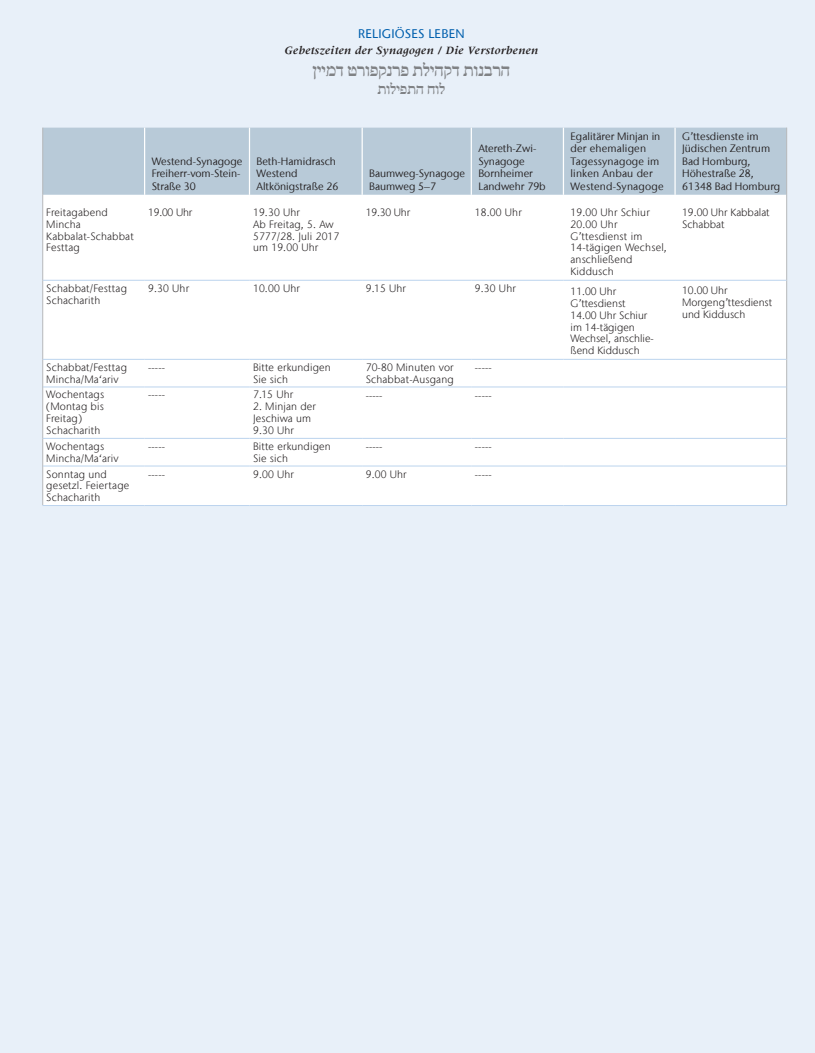
<style>
.page{position:relative;width:815px;height:1053px;background:#fff}
.page>*{position:absolute;margin:0;border:0;box-sizing:border-box;transform-origin:0 0}
.t1{font:16.25px "Drugulin EF Bold Hd";letter-spacing:-.02em;color:#808285}
.t2{font:13.75px "Drugulin EF Bold Hd";letter-spacing:-.015em;color:#808285}
.t3{font:500 12.5px "Stone Sans IIITC Com";letter-spacing:.02em;color:#0160ae}
.t4{font:italic 700 11.5px "Meridien";letter-spacing:.025em;color:#231f20}
.t5{font:300 10.62px/11.9px "Stone Sans IIITC Com";letter-spacing:.015em;color:#231f20}
.t6{font:10.62px/12.5px "Stone Sans IIITC Com";color:#231f20}
</style>
<div class="page">
<div style="left:0;top:0;width:815px;height:1052px;background:#e8f0f9"></div>
<div style="left:44px;top:128px;width:742px;height:67px;background:#b8cad8"></div>
<div style="left:44px;top:195px;width:742px;height:84px;background:#fff"></div>
<div style="left:44px;top:281px;width:742px;height:224px;background:#fff"></div>
<div style="left:44px;top:387px;width:742px;height:51px;background:#fff"></div>
<hr style="left:43px;top:195px;width:1px;height:85px;background:#b6b8ba">
<hr style="left:786px;top:195px;width:1px;height:85px;background:#b6b8ba">
<hr style="left:43px;top:280px;width:1px;height:79px;background:#b6b8ba">
<hr style="left:786px;top:280px;width:1px;height:79px;background:#b6b8ba">
<svg style="left:43px;top:360px;width:1px;height:26px"></svg>
<svg style="left:786px;top:359px;width:1px;height:28px"></svg>
<hr style="left:43px;top:387px;width:1px;height:51px;background:#b6b8ba">
<hr style="left:786px;top:387px;width:1px;height:51px;background:#b6b8ba">
<svg style="left:43px;top:439px;width:1px;height:26px"></svg>
<svg style="left:786px;top:438px;width:1px;height:28px"></svg>
<hr style="left:43px;top:466px;width:1px;height:39px;background:#b6b8ba">
<hr style="left:786px;top:466px;width:1px;height:39px;background:#b6b8ba">
<hr style="left:43px;top:280px;width:102px;height:1px;background:#bcd4ee">
<hr style="left:145px;top:280px;width:104px;height:1px;background:#bcd4ee">
<hr style="left:249px;top:280px;width:113px;height:1px;background:#bcd4ee">
<hr style="left:362px;top:280px;width:109px;height:1px;background:#bcd4ee">
<hr style="left:471px;top:280px;width:92px;height:1px;background:#bcd4ee">
<hr style="left:563px;top:280px;width:112px;height:1px;background:#bcd4ee">
<hr style="left:675px;top:280px;width:111px;height:1px;background:#bcd4ee">
<hr style="left:43px;top:359px;width:102px;height:1px;background:#bcd4ee">
<hr style="left:145px;top:359px;width:104px;height:1px;background:#bcd4ee">
<hr style="left:249px;top:359px;width:113px;height:1px;background:#bcd4ee">
<hr style="left:362px;top:359px;width:109px;height:1px;background:#bcd4ee">
<hr style="left:471px;top:359px;width:92px;height:1px;background:#bcd4ee">
<hr style="left:563px;top:359px;width:112px;height:1px;background:#bcd4ee">
<hr style="left:675px;top:359px;width:111px;height:1px;background:#bcd4ee">
<hr style="left:43px;top:386px;width:102px;height:1px;background:#bcd4ee">
<hr style="left:145px;top:386px;width:104px;height:1px;background:#bcd4ee">
<hr style="left:249px;top:386px;width:113px;height:1px;background:#bcd4ee">
<hr style="left:362px;top:386px;width:109px;height:1px;background:#bcd4ee">
<hr style="left:471px;top:386px;width:92px;height:1px;background:#bcd4ee">
<hr style="left:563px;top:386px;width:112px;height:1px;background:#bcd4ee">
<hr style="left:675px;top:386px;width:111px;height:1px;background:#bcd4ee">
<hr style="left:43px;top:438px;width:102px;height:1px;background:#bcd4ee">
<hr style="left:145px;top:438px;width:104px;height:1px;background:#bcd4ee">
<hr style="left:249px;top:438px;width:113px;height:1px;background:#bcd4ee">
<hr style="left:362px;top:438px;width:109px;height:1px;background:#bcd4ee">
<hr style="left:471px;top:438px;width:92px;height:1px;background:#bcd4ee">
<hr style="left:563px;top:438px;width:112px;height:1px;background:#bcd4ee">
<hr style="left:675px;top:438px;width:111px;height:1px;background:#bcd4ee">
<hr style="left:43px;top:465px;width:102px;height:1px;background:#bcd4ee">
<hr style="left:145px;top:465px;width:104px;height:1px;background:#bcd4ee">
<hr style="left:249px;top:465px;width:113px;height:1px;background:#bcd4ee">
<hr style="left:362px;top:465px;width:109px;height:1px;background:#bcd4ee">
<hr style="left:471px;top:465px;width:92px;height:1px;background:#bcd4ee">
<hr style="left:563px;top:465px;width:112px;height:1px;background:#bcd4ee">
<hr style="left:675px;top:465px;width:111px;height:1px;background:#bcd4ee">
<hr style="left:43px;top:505px;width:102px;height:1px;background:#bcd4ee">
<hr style="left:145px;top:505px;width:104px;height:1px;background:#bcd4ee">
<hr style="left:249px;top:505px;width:113px;height:1px;background:#bcd4ee">
<hr style="left:362px;top:505px;width:109px;height:1px;background:#bcd4ee">
<hr style="left:471px;top:505px;width:92px;height:1px;background:#bcd4ee">
<hr style="left:563px;top:505px;width:112px;height:1px;background:#bcd4ee">
<hr style="left:675px;top:505px;width:112px;height:1px;background:#bcd4ee">
<hr style="left:43px;top:128px;width:1px;height:67px;background:#b6b8ba">
<hr style="left:786px;top:128px;width:1px;height:67px;background:#b6b8ba">
<hr style="left:144px;top:128px;width:1px;height:67px;background:#fff">
<hr style="left:249px;top:128px;width:1px;height:67px;background:#fff">
<hr style="left:362px;top:128px;width:1px;height:67px;background:#fff">
<hr style="left:471px;top:128px;width:1px;height:67px;background:#fff">
<hr style="left:563px;top:128px;width:1px;height:67px;background:#fff">
<hr style="left:674px;top:128px;width:2px;height:67px;background:#fff">
<p class="t3" style="left:358px;top:25px;width:108px">RELIGIÖSES LEBEN</p>
<p class="t4" style="left:285px;top:44px;width:255px">Gebetszeiten der Synagogen / Die Verstorbenen</p>
<h1 class="t1" style="left:312px;top:62px;width:199px">IHHNS YRUPEBRP ,KHVES ,UBCRV</h1>
<p class="t2" style="left:378px;top:82px;width:69px">,UKHP,V JUK</p>
<p class="t6" style="left:152px;top:155px;width:92px">Westend-Synagoge<br>Freiherr-vom-Stein-<br>Straße 30</p>
<p class="t6" style="left:257px;top:155px;width:83px">Beth-Hamidrasch<br>Westend<br>Altkönigstraße 26</p>
<p class="t6" style="left:369px;top:167px;width:97px">Baumweg-Synagoge<br>Baumweg 5–7</p>
<p class="t6" style="left:478px;top:142px;width:69px">Atereth-Zwi-<br>Synagoge<br>Bornheimer<br>Landwehr 79b</p>
<p class="t6" style="left:571px;top:130px;width:95px">Egalitärer Minjan in der ehemaligen<br>Tagessynagoge im linken Anbau der<br>Westend-Synagoge</p>
<p class="t6" style="left:682px;top:130px;width:100px">G’ttesdienste im<br>Jüdischen Zentrum<br>Bad Homburg,<br>Höhestraße 28,<br>61348 Bad Homburg</p>
<p class="t5" style="left:46px;top:206px;width:89px">Freitagabend<br>Mincha<br>Kabbalat-Schabbat<br>Festtag</p>
<p class="t5" style="left:148px;top:206px;width:46px">19.00 Uhr</p>
<p class="t5" style="left:253px;top:206px;width:88px">19.30 Uhr<br>Ab Freitag, 5. Aw<br>5777/28. Juli 2017 um 19.00 Uhr</p>
<p class="t5" style="left:366px;top:206px;width:46px">19.30 Uhr</p>
<p class="t5" style="left:475px;top:206px;width:48px">18.00 Uhr</p>
<p class="t5" style="left:571px;top:206px;width:98px">19.00 Uhr Schiur<br>20.00 Uhr<br>G’ttesdienst im<br>14-tägigen Wechsel, anschließend<br>Kiddusch</p>
<p class="t5" style="left:682px;top:206px;width:89px">19.00 Uhr Kabbalat<br>Schabbat</p>
<p class="t5" style="left:46px;top:282px;width:82px">Schabbat/Festtag<br>Schacharith</p>
<p class="t5" style="left:148px;top:282px;width:43px">9.30 Uhr</p>
<p class="t5" style="left:253px;top:282px;width:48px">10.00 Uhr</p>
<p class="t5" style="left:366px;top:282px;width:42px">9.15 Uhr</p>
<p class="t5" style="left:475px;top:282px;width:43px">9.30 Uhr</p>
<p class="t5" style="left:571px;top:285px;width:85px">11.00 Uhr<br>G’ttesdienst<br>14.00 Uhr Schiur im 14-tägigen<br>Wechsel, anschlie&shy;ßend Kiddusch</p>
<p class="t5" style="left:682px;top:284px;width:92px">10.00 Uhr<br>Morgeng’ttesdienst und Kiddusch</p>
<p class="t5" style="left:46px;top:361px;width:82px">Schabbat/Festtag<br>Mincha/Ma‘ariv</p>
<p class="t5" style="left:148px;top:361px;width:18px">-----</p>
<p class="t5" style="left:253px;top:361px;width:79px">Bitte erkundigen<br>Sie sich</p>
<p class="t5" style="left:366px;top:361px;width:90px">70-80 Minuten vor<br>Schabbat-Ausgang</p>
<p class="t5" style="left:475px;top:361px;width:18px">-----</p>
<p class="t5" style="left:46px;top:389px;width:59px">Wochentags (Montag bis<br>Freitag)<br>Schacharith</p>
<p class="t5" style="left:148px;top:389px;width:18px">-----</p>
<p class="t5" style="left:253px;top:389px;width:42px">7.15 Uhr</p>
<p class="t5" style="left:366px;top:389px;width:18px">-----</p>
<p class="t5" style="left:475px;top:389px;width:18px">-----</p>
<p class="t5" style="left:253px;top:400px;width:64px">2. Minjan der<br>Jeschiwa um<br>9.30 Uhr</p>
<p class="t5" style="left:46px;top:440px;width:74px">Wochentags<br>Mincha/Ma‘ariv</p>
<p class="t5" style="left:148px;top:440px;width:18px">-----</p>
<p class="t5" style="left:253px;top:440px;width:79px">Bitte erkundigen<br>Sie sich</p>
<p class="t5" style="left:366px;top:440px;width:18px">-----</p>
<p class="t5" style="left:475px;top:440px;width:18px">-----</p>
<p class="t5" style="left:46px;top:468px;width:85px">Sonntag und gesetzl. Feiertage<br>Schacharith</p>
<p class="t5" style="left:148px;top:468px;width:18px">-----</p>
<p class="t5" style="left:253px;top:468px;width:43px">9.00 Uhr</p>
<p class="t5" style="left:366px;top:468px;width:43px">9.00 Uhr</p>
<p class="t5" style="left:475px;top:468px;width:18px">-----</p>
</div>
